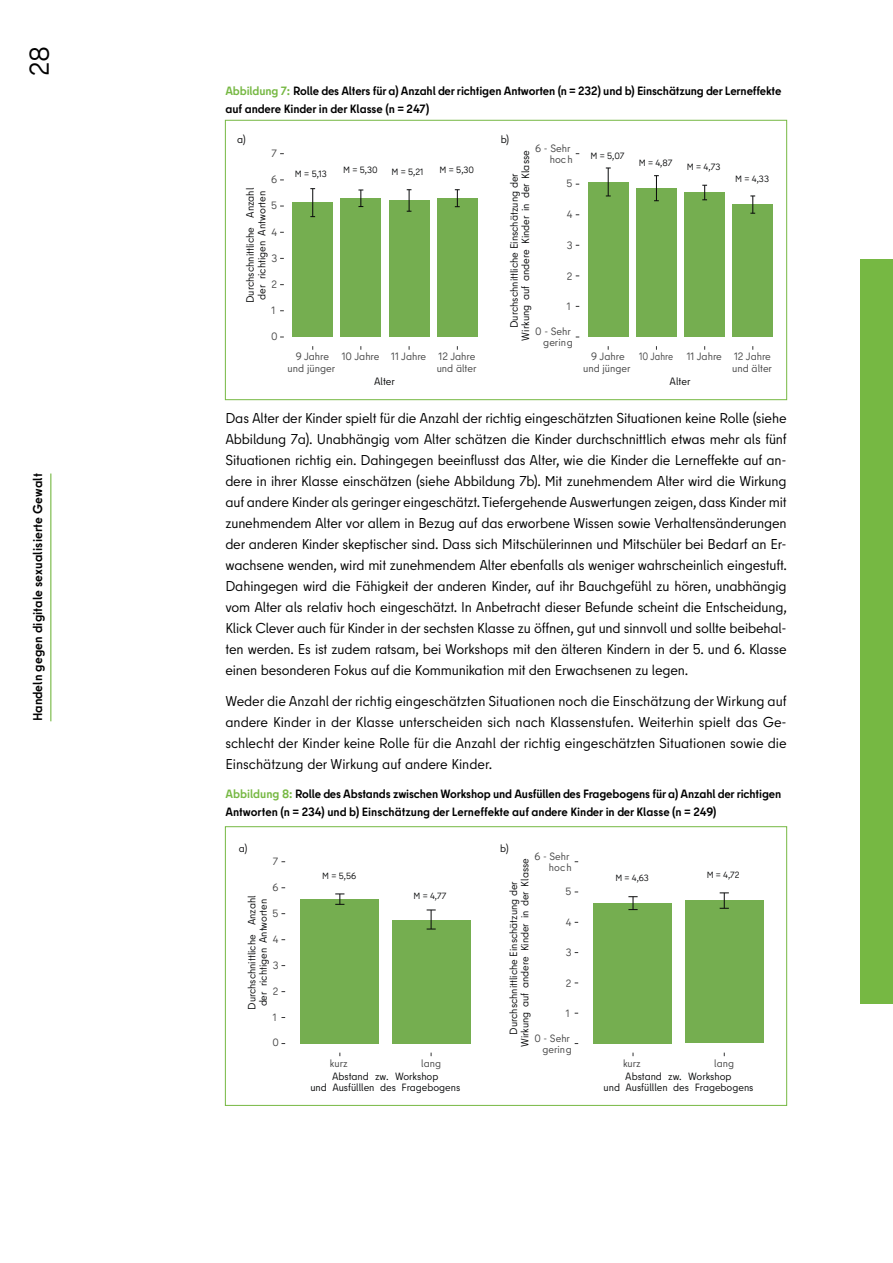
<style>
.page{position:relative;width:893px;height:1263px;background:#fff}
.page>*{position:absolute;margin:0;border:0;box-sizing:border-box;transform-origin:0 0}
.t1{font:27px "Berlin Type";color:#000}
.t2{font:14.25px/21px "Berlin Type";letter-spacing:-.01em;color:#000}
.t3{font:700 12.75px "Berlin Type";letter-spacing:.01em;color:#000}
.t4{font:700 12px/18px "Berlin Type";letter-spacing:-.01em;color:#000}
.t5{font:10.65px/11.4px "Berlin Type";color:#070809;text-align:center}
.t6{font:10.65px/11.6px "Berlin Type";color:#454545;text-align:right}
.t7{font:10.65px "Berlin Type";color:#454545;scale:.9 1}
.t8{font:10.5px/11.4px "Berlin Type";color:#090a0b;text-align:center}
.t9{font:10.5px/11.2px "Berlin Type";color:#454545;text-align:right}
.t10{font:9px "Berlin Type";color:#070809}
.t11{font:9px "Berlin Type";color:#090a0b}
.s1{color:#76b843}
</style>
<div class="page">
<div style="left:860px;top:259px;width:33px;height:744px;background:#76b843"></div>
<hr style="left:50px;top:473px;width:1px;height:248px;background:#76b843">
<div style="left:292px;top:203px;width:41px;height:134px;background:#75ae50"></div>
<div style="left:340px;top:198px;width:41px;height:139px;background:#75ae50"></div>
<div style="left:389px;top:200px;width:40px;height:137px;background:#75ae50"></div>
<div style="left:437px;top:198px;width:41px;height:139px;background:#75ae50"></div>
<svg style="left:310px;top:188px;width:5px;height:29px"></svg>
<svg style="left:358px;top:190px;width:5px;height:17px"></svg>
<svg style="left:407px;top:189px;width:4px;height:23px"></svg>
<svg style="left:455px;top:189px;width:5px;height:18px"></svg>
<div style="left:588px;top:182px;width:41px;height:155px;background:#75ae50"></div>
<div style="left:636px;top:188px;width:41px;height:149px;background:#75ae50"></div>
<div style="left:684px;top:192px;width:41px;height:145px;background:#75ae50"></div>
<div style="left:732px;top:205px;width:41px;height:132px;background:#75ae50"></div>
<svg style="left:606px;top:168px;width:5px;height:29px"></svg>
<svg style="left:654px;top:175px;width:5px;height:26px"></svg>
<svg style="left:702px;top:185px;width:5px;height:15px"></svg>
<svg style="left:750px;top:196px;width:5px;height:18px"></svg>
<div style="left:225px;top:120px;width:562px;height:280px;border:1px solid #76b843"></div>
<div style="left:301px;top:899px;width:78px;height:144px;background:#75ae50"></div>
<div style="left:392px;top:919px;width:78px;height:124px;background:#75ae50"></div>
<svg style="left:335px;top:894px;width:9px;height:11px"></svg>
<svg style="left:427px;top:910px;width:9px;height:20px"></svg>
<div style="left:594px;top:903px;width:78px;height:140px;background:#75ae50"></div>
<div style="left:685px;top:900px;width:79px;height:143px;background:#75ae50"></div>
<svg style="left:628px;top:896px;width:10px;height:14px"></svg>
<svg style="left:720px;top:892px;width:9px;height:17px"></svg>
<div style="left:225px;top:826px;width:562px;height:279px;border:1px solid #76b843"></div>
<h1 class="t1" style="left:23px;top:76px;width:32px;rotate:-90deg">28</h1>
<p class="t3" style="left:30px;top:721px;width:249px;rotate:-90deg">Handeln gegen digitale sexualisierte Gewalt</p>
<p class="t4" style="left:225px;top:82px;width:558px"><span class="s1">Abbildung 7:</span> Rolle des Alters für a) Anzahl der richtigen Antworten (n = 232) und b) Einschätzung der Lerneffekte auf andere Kinder in der Klasse (n = 247)</p>
<p class="t5" style="left:237px;top:134px;width:10px">a)</p>
<p class="t6" style="left:271px;top:148px;width:7px">7</p>
<p class="t6" style="left:271px;top:173px;width:8px">6</p>
<p class="t5" style="left:245px;top:303px;width:117px;rotate:-90deg">Durchschnittliche Anzahl der richtigen Antworten</p>
<p class="t6" style="left:271px;top:200px;width:7px">5</p>
<p class="t6" style="left:271px;top:227px;width:7px">4</p>
<p class="t6" style="left:271px;top:253px;width:7px">3</p>
<p class="t6" style="left:271px;top:279px;width:7px">2</p>
<p class="t6" style="left:271px;top:305px;width:5px">1</p>
<p class="t6" style="left:271px;top:330px;width:8px">0</p>
<p class="t10" style="left:295px;top:169px;width:33px">M = 5,13</p>
<p class="t10" style="left:343px;top:164px;width:36px">M = 5,30</p>
<p class="t10" style="left:391px;top:166px;width:34px">M = 5,21</p>
<p class="t10" style="left:440px;top:164px;width:36px">M = 5,30</p>
<p class="t6" style="left:288px;top:351px;width:49px;text-align:center">9 Jahre und jünger</p>
<p class="t6" style="left:342px;top:351px;width:136px">10 Jahre 11 Jahre 12 Jahre und älter</p>
<p class="t5" style="left:374px;top:376px;width:22px">Alter</p>
<p class="t5" style="left:501px;top:134px;width:10px">b)</p>
<p class="t6" style="left:535px;top:142px;width:39px">6 - Sehr hoch</p>
<p class="t5" style="left:508px;top:340px;width:192px;text-align:left;text-indent:12px;rotate:-90deg">Durchschnittliche Einschätzung der<br>Wirkung auf andere Kinder in der Klasse</p>
<p class="t6" style="left:567px;top:178px;width:7px">5</p>
<p class="t6" style="left:567px;top:209px;width:7px">4</p>
<p class="t6" style="left:567px;top:240px;width:7px">3</p>
<p class="t6" style="left:567px;top:270px;width:7px">2</p>
<p class="t6" style="left:567px;top:301px;width:5px">1</p>
<p class="t6" style="left:535px;top:326px;width:39px">0 - Sehr gering</p>
<p class="t10" style="left:590px;top:151px;width:35px">M = 5,07</p>
<p class="t10" style="left:639px;top:157px;width:35px">M = 4,87</p>
<p class="t10" style="left:687px;top:161px;width:35px">M = 4,73</p>
<p class="t10" style="left:735px;top:173px;width:35px">M = 4,33</p>
<p class="t6" style="left:583px;top:351px;width:49px;text-align:center">9 Jahre und jünger</p>
<p class="t7" style="left:639px;top:350px;width:39px">10 Jahre</p>
<p class="t6" style="left:687px;top:351px;width:87px">11 Jahre 12 Jahre und älter</p>
<p class="t5" style="left:670px;top:376px;width:22px">Alter</p>
<p class="t2" style="left:225px;top:407px;width:563px">Das Alter der Kinder spielt für die Anzahl der richtig eingeschätzten Situationen keine Rolle (siehe Abbildung 7a). Unabhängig vom Alter schätzen die Kinder durchschnittlich etwas mehr als fünf Situationen richtig ein. Dahingegen beeinflusst das Alter, wie die Kinder die Lerneffekte auf an&shy;dere in ihrer Klasse einschätzen (siehe Abbildung 7b). Mit zunehmendem Alter wird die Wirkung auf andere Kinder als geringer eingeschätzt. Tiefergehende Auswertungen zeigen, dass Kinder mit zunehmendem Alter vor allem in Bezug auf das erworbene Wissen sowie Verhaltensänderungen der anderen Kinder skeptischer sind. Dass sich Mitschülerinnen und Mitschüler bei Bedarf an Er&shy;wachsene wenden, wird mit zunehmendem Alter ebenfalls als weniger wahrscheinlich eingestuft.<br>Dahingegen wird die Fähigkeit der anderen Kinder, auf ihr Bauchgefühl zu hören, unabhängig vom Alter als relativ hoch eingeschätzt. In Anbetracht dieser Befunde scheint die Entscheidung, Klick Clever auch für Kinder in der sechsten Klasse zu öffnen, gut und sinnvoll und sollte beibehal&shy;ten werden. Es ist zudem ratsam, bei Workshops mit den älteren Kindern in der 5. und 6. Klasse einen besonderen Fokus auf die Kommunikation mit den Erwachsenen zu legen.</p>
<p class="t2" style="left:225px;top:691px;width:563px;text-align:justify">Weder die Anzahl der richtig eingeschätzten Situationen noch die Einschätzung der Wirkung auf andere Kinder in der Klasse unterscheiden sich nach Klassenstufen. Weiterhin spielt das Ge&shy;schlecht der Kinder keine Rolle für die Anzahl der richtig eingeschätzten Situationen sowie die Einschätzung der Wirkung auf andere Kinder.</p>
<p class="t4" style="left:225px;top:785px;width:557px"><span class="s1">A bbildung 8:</span> Rolle des Abstands zwischen Workshop und Ausfüllen des Fragebogens für a) Anzahl der richtigen<br>Antworten (n = 234) und b) Einschätzung der Lerneffekte auf andere Kinder in der Klasse (n = 249)</p>
<p class="t8" style="left:239px;top:842px;width:10px">a)</p>
<p class="t9" style="left:273px;top:856px;width:7px">7</p>
<p class="t9" style="left:272px;top:881px;width:7px">6</p>
<p class="t8" style="left:246px;top:1010px;width:116px;rotate:-90deg">Durchschnittliche Anzahl der richtigen Antworten</p>
<p class="t9" style="left:272px;top:907px;width:7px">5</p>
<p class="t9" style="left:273px;top:934px;width:7px">4</p>
<p class="t9" style="left:273px;top:960px;width:7px">3</p>
<p class="t9" style="left:273px;top:986px;width:7px">2</p>
<p class="t9" style="left:273px;top:1012px;width:5px">1</p>
<p class="t9" style="left:272px;top:1037px;width:8px">0</p>
<p class="t11" style="left:322px;top:870px;width:35px">M = 5,56</p>
<p class="t11" style="left:414px;top:890px;width:34px">M = 4,77</p>
<p class="t9" style="left:330px;top:1057px;width:19px">kurz</p>
<p class="t9" style="left:421px;top:1057px;width:21px">lang</p>
<p class="t8" style="left:310px;top:1070px;width:151px">Abstand zw. Workshop<br>und Ausfülllen des Fragebogens</p>
<p class="t8" style="left:500px;top:842px;width:10px">b)</p>
<p class="t9" style="left:534px;top:851px;width:39px">6 - Sehr hoch</p>
<p class="t8" style="left:508px;top:1047px;width:190px;text-align:left;text-indent:12px;rotate:-90deg">Durchschnittliche Einschätzung der<br>Wirkung auf andere Kinder in der Klasse</p>
<p class="t9" style="left:566px;top:886px;width:7px">5</p>
<p class="t9" style="left:566px;top:917px;width:7px">4</p>
<p class="t9" style="left:566px;top:947px;width:7px">3</p>
<p class="t9" style="left:566px;top:977px;width:7px">2</p>
<p class="t9" style="left:566px;top:1008px;width:5px">1</p>
<p class="t9" style="left:534px;top:1032px;width:39px">0 - Sehr gering</p>
<p class="t11" style="left:615px;top:872px;width:35px">M = 4,63</p>
<p class="t11" style="left:707px;top:869px;width:34px">M = 4,72</p>
<p class="t9" style="left:623px;top:1057px;width:19px">kurz</p>
<p class="t9" style="left:714px;top:1057px;width:21px">lang</p>
<p class="t8" style="left:603px;top:1070px;width:151px">Abstand zw. Workshop<br>und Ausfülllen des Fragebogens</p>
</div>
